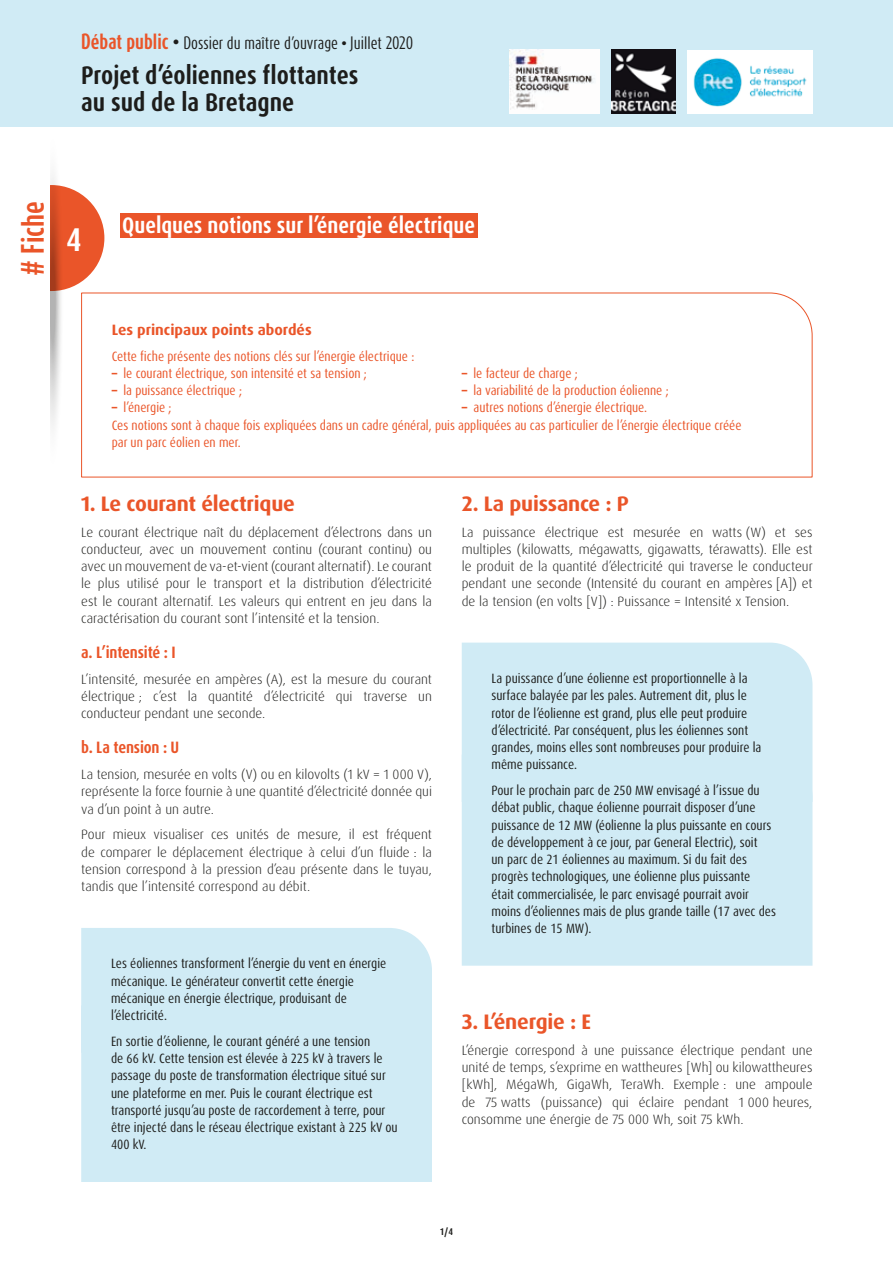
<style>
.page{position:relative;width:893px;height:1263px;background:#fff}
.page>*{position:absolute;margin:0;border:0;box-sizing:border-box;transform-origin:0 0}
.t1{font:700 condensed 33px "Dax Pro";color:#fff}
.t2{font:700 27px "Dax Compact Pro";color:#ea5529}
.t3{font:700 condensed 25.5px/27px "Dax Pro";color:#1d1d1b}
.t4{font:700 condensed 22.5px "Dax Pro";color:#fff}
.t5{font:700 21px "Dax Pro";letter-spacing:-.01em;color:#ea5529}
.t6{font:700 condensed 16.5px "Dax Pro";letter-spacing:-.01em;color:#ea5529}
.t7{font:15px "Dax Compact Pro";color:#1d1d1b}
.t8{font:700 15px "Dax Pro";color:#ea5529}
.t9{font:300 13.5px/17.2px "Dax Pro";color:#1d1d1b;text-align:justify}
.t10{font:condensed 13.5px/17.2px "Dax Pro";color:#1d1d1b}
.t11{font:condensed 13.5px/17.2px "Dax Pro";color:#ea5529}
.t12{font:700 condensed 9.75px "Dax Pro";color:#1d1d1b}
.s1{font-weight:700;font-size:18.3px;color:#ea5529}
.s2{font-weight:700;font-size:18.3px}
.s3{font-weight:700}
.s4{font-weight:700;font-stretch:normal}
</style>
<div class="page">
<div style="left:81px;top:928px;width:351px;height:77px;background:#d0ebf5"></div>
<div style="left:81px;top:1005px;width:351px;height:177px;background:#d0ebf5"></div>
<div style="left:462px;top:643px;width:350px;height:112px;background:#d0ebf5"></div>
<div style="left:462px;top:755px;width:350px;height:211px;background:#d0ebf5"></div>
<svg style="left:81px;top:292px;width:732px;height:186px"></svg>
<div style="left:120px;top:213px;width:357px;height:25px;background:#ea5529"></div>
<div style="left:0;top:0;width:893px;height:127px;background:#d0ebf5"></div>
<svg style="left:50px;top:177px;width:54px;height:292px"></svg>
<img style="left:509px;top:50px;width:90px;height:63px">
<img style="left:612px;top:50px;width:63px;height:63px">
<img style="left:687px;top:50px;width:125px;height:63px">
<p class="t7" style="left:81px;top:33px;width:333px"><span class="s1">Débat public</span> <span class="s2">•</span> Dossier du maître d’ouvrage <span class="s3">•</span> Juillet 2020</p>
<h3 class="t3" style="left:81px;top:62px;width:279px">Projet d’éoliennes flottantes au sud de la Bretagne</h3>
<h2 class="t2" style="left:15px;top:276px;width:77px;rotate:-90deg"># Fiche</h2>
<h1 class="t1" style="left:66px;top:219px;width:17px">4</h1>
<h3 class="t4" style="left:122px;top:211px;width:354px">Quelques notions sur l’énergie électrique</h3>
<p class="t8" style="left:112px;top:320px;width:201px">Les principaux points abordés</p>
<p class="t11" style="left:112px;top:347px;width:304px">Cette fiche présente des notions clés sur l’énergie électrique :</p>
<p class="t11" style="left:112px;top:365px;width:257px"><span class="s4">–</span> le courant électrique, son intensité et sa tension ;</p>
<p class="t11" style="left:112px;top:382px;width:132px"><span class="s4">–</span> la puissance électrique ;</p>
<p class="t11" style="left:112px;top:399px;width:61px"><span class="s4">–</span> l’énergie ;</p>
<p class="t11" style="left:462px;top:365px;width:118px"><span class="s4">–</span> le facteur de charge ;</p>
<p class="t11" style="left:462px;top:382px;width:208px"><span class="s4">–</span> la variabilité de la production éolienne ;</p>
<p class="t11" style="left:112px;top:399px;width:631px;text-indent:350px"><span class="s4">–</span> autres notions d’énergie électrique.<br>Ces notions sont à chaque fois expliquées dans un cadre général, puis appliquées au cas particulier de l’énergie électrique créée par un parc éolien en mer.</p>
<h3 class="t5" style="left:81px;top:490px;width:215px">1. Le courant électrique</h3>
<p class="t9" style="left:81px;top:523px;width:352px">Le courant électrique naît du déplacement d’électrons dans un conducteur, avec un mouvement continu (courant continu) ou avec un mouvement de va-et-vient (courant alternatif). Le courant le plus utilisé pour le transport et la distribution d’électricité est le courant alternatif. Les valeurs qui entrent en jeu dans la caractérisation du courant sont l’intensité et la tension.</p>
<p class="t6" style="left:81px;top:642px;width:96px">a. L’intensité : I</p>
<p class="t9" style="left:81px;top:670px;width:352px">L’intensité, mesurée en ampères (A), est la mesure du courant électrique ; c’est la quantité d’électricité qui traverse un conducteur pendant une seconde.</p>
<p class="t6" style="left:81px;top:737px;width:100px">b. La tension : U</p>
<p class="t9" style="left:81px;top:766px;width:352px">La tension, mesurée en volts (V) ou en kilovolts (1 kV = 1 000 V), représente la force fournie à une quantité d’électricité donnée qui va d’un point à un autre.</p>
<p class="t9" style="left:81px;top:826px;width:352px">Pour mieux visualiser ces unités de mesure, il est fréquent de comparer le déplacement électrique à celui d’un fluide : la tension correspond à la pression d’eau présente dans le tuyau, tandis que l’intensité correspond au débit.</p>
<p class="t10" style="left:111px;top:955px;width:277px">Les éoliennes transforment l’énergie du vent en énergie mécanique. Le générateur convertit cette énergie mécanique en énergie électrique, produisant de l’électricité.</p>
<p class="t10" style="left:111px;top:1033px;width:288px">En sortie d’éolienne, le courant généré a une tension<br>de 66 kV. Cette tension est élevée à 225 kV à travers le passage du poste de transformation électrique situé sur une plateforme en mer. Puis le courant électrique est transporté jusqu’au poste de raccordement à terre, pour être injecté dans le réseau électrique existant à 225 kV ou 400 kV.</p>
<h3 class="t5" style="left:462px;top:490px;width:169px">2. La puissance : P</h3>
<p class="t9" style="left:462px;top:523px;width:353px">La puissance électrique est mesurée en watts (W) et ses multiples (kilowatts, mégawatts, gigawatts, térawatts). Elle est le produit de la quantité d’électricité qui traverse le conducteur pendant une seconde (Intensité du courant en ampères [A]) et de la tension (en volts [V]) : Puissance = Intensité x Tension.</p>
<p class="t10" style="left:491px;top:670px;width:271px">La puissance d’une éolienne est proportionnelle à la surface balayée par les pales. Autrement dit, plus le rotor de l’éolienne est grand, plus elle peut produire d’électricité. Par conséquent, plus les éoliennes sont grandes, moins elles sont nombreuses pour produire la même puissance.</p>
<p class="t10" style="left:491px;top:782px;width:286px">Pour le prochain parc de 250 MW envisagé à l’issue du débat public, chaque éolienne pourrait disposer d’une puissance de 12 MW (éolienne la plus puissante en cours de développement à ce jour, par General Electric), soit<br>un parc de 21 éoliennes au maximum. Si du fait des progrès technologiques, une éolienne plus puissante était commercialisée, le parc envisagé pourrait avoir moins d’éoliennes mais de plus grande taille (17 avec des turbines de 15 MW).</p>
<h3 class="t5" style="left:462px;top:1008px;width:131px">3. L’énergie : E</h3>
<p class="t9" style="left:462px;top:1041px;width:352px">L’énergie correspond à une puissance électrique pendant une unité de temps, s’exprime en wattheures [Wh] ou kilowattheures [kWh], MégaWh, GigaWh, TeraWh. Exemple : une ampoule de 75 watts (puissance) qui éclaire pendant 1 000 heures, consomme une énergie de 75 000 Wh, soit 75 kWh.</p>
<p class="t12" style="left:440px;top:1225px;width:15px">1/4</p>
</div>
